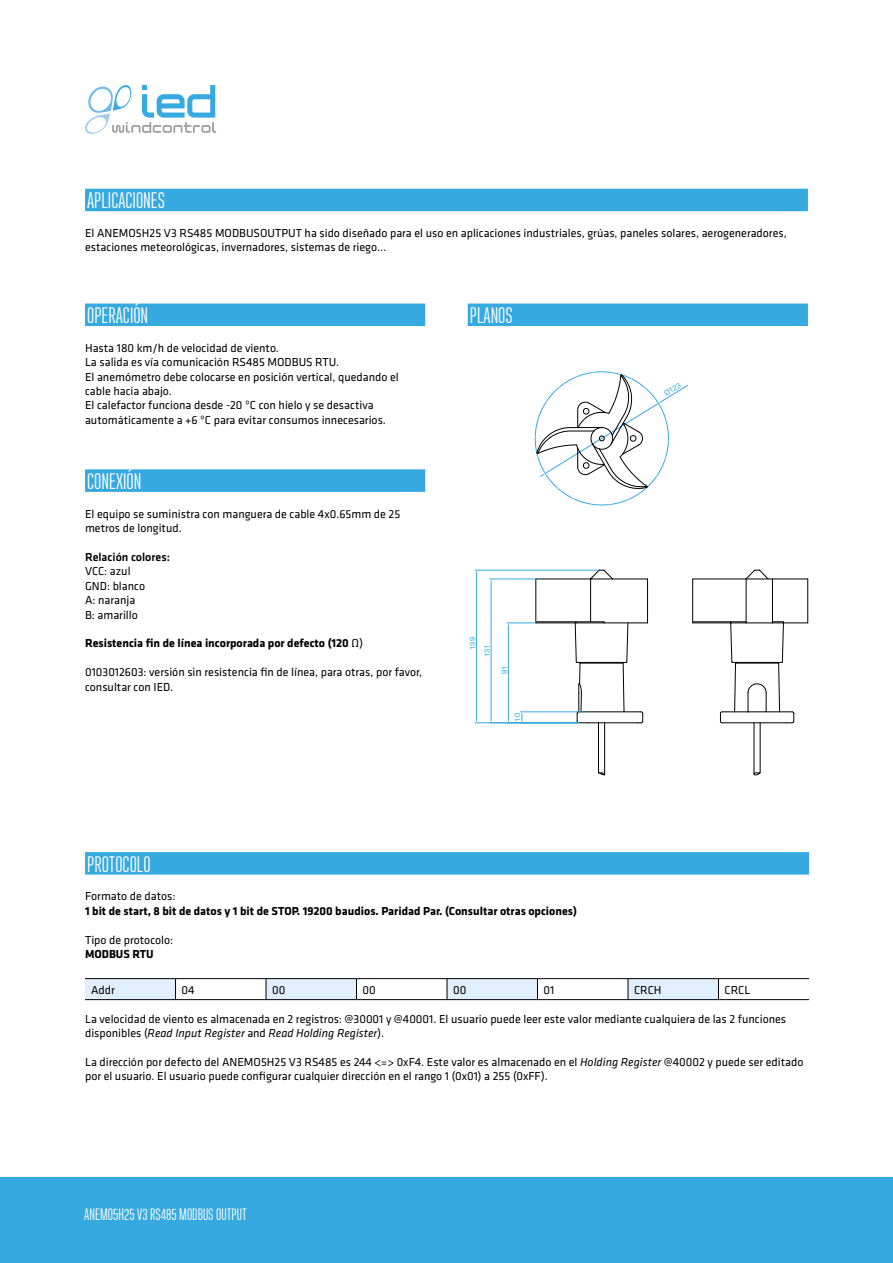
<style>
.page{position:relative;width:893px;height:1263px;background:#fff}
.page>*{position:absolute;margin:0;border:0;box-sizing:border-box;transform-origin:0 0}
.t1{font:22.5px "Ristretto Pro";color:#fff}
.t2{font:16.5px "Ristretto Pro";color:#fff}
.t3{font:12px/14.4px "Klavika";color:#000}
.t4{font:700 12px "Klavika";color:#000}
.t5{font:500 12px "Klavika";color:#000}
.t6{font:7.5px/14.7px "Helvetica Neue LT Std";color:#36a9e1}
.s1{font-weight:400}
.s2{font-style:italic}
</style>
<div class="page">
<div style="left:85px;top:189px;width:723px;height:22px;background:#36a9e1"></div>
<div style="left:0;top:1178px;width:893px;height:85px;background:#36a9e1"></div>
<svg style="left:85px;top:85px;width:131px;height:49px"></svg>
<div style="left:85px;top:303px;width:340px;height:23px;background:#36a9e1"></div>
<div style="left:85px;top:469px;width:340px;height:23px;background:#36a9e1"></div>
<div style="left:85px;top:852px;width:724px;height:22px;background:#36a9e1"></div>
<hr style="left:85px;top:978px;width:91px;height:1px;background:#000">
<hr style="left:176px;top:978px;width:90px;height:1px;background:#000">
<hr style="left:266px;top:978px;width:91px;height:1px;background:#000">
<hr style="left:357px;top:978px;width:90px;height:1px;background:#000">
<hr style="left:537px;top:978px;width:91px;height:1px;background:#000">
<hr style="left:718px;top:978px;width:91px;height:1px;background:#000">
<hr style="left:718px;top:999px;width:91px;height:1px;background:#000">
<hr style="left:447px;top:978px;width:90px;height:1px;background:#000">
<hr style="left:628px;top:978px;width:90px;height:1px;background:#000">
<svg style="left:85px;top:979px;width:634px;height:21px"></svg>
<hr style="left:628px;top:999px;width:90px;height:1px;background:#000">
<div style="left:468px;top:303px;width:340px;height:23px;background:#36a9e1"></div>
<svg style="left:598px;top:772px;width:6px;height:3px"></svg>
<hr style="left:598px;top:723px;width:1px;height:50px;background:#000">
<hr style="left:604px;top:723px;width:1px;height:52px;background:#000">
<svg style="left:692px;top:570px;width:116px;height:153px"></svg>
<svg style="left:753px;top:772px;width:7px;height:3px"></svg>
<hr style="left:754px;top:723px;width:1px;height:51px;background:#000">
<hr style="left:760px;top:723px;width:1px;height:50px;background:#000">
<hr style="left:475px;top:570px;width:124px;height:1px;background:#36a9e1">
<hr style="left:475px;top:722px;width:103px;height:1px;background:#36a9e1">
<hr style="left:476px;top:573px;width:1px;height:147px;background:#36a9e1">
<hr style="left:490px;top:579px;width:46px;height:1px;background:#36a9e1">
<hr style="left:491px;top:582px;width:1px;height:138px;background:#36a9e1">
<svg style="left:507px;top:570px;width:141px;height:153px"></svg>
<svg style="left:535px;top:371px;width:153px;height:134px"></svg>
<h1 class="t1" style="left:87px;top:188px;width:79px">APLICACIONES</h1>
<p class="t3" style="left:85px;top:226px;width:703px">El ANEMO5H25 V3 RS485 MODBUSOUTPUT ha sido diseñado para el uso en aplicaciones industriales, grúas, paneles solares, aerogeneradores, estaciones meteorológicas, invernadores, sistemas de riego…</p>
<h1 class="t1" style="left:87px;top:302px;width:63px">OPERACIÓN</h1>
<p class="t3" style="left:85px;top:341px;width:315px">Hasta 180 km/h de velocidad de viento.<br>La salida es vía comunicación RS485 MODBUS RTU.<br>El anemómetro debe colocarse en posición vertical, quedando el cable hacia abajo.<br>El calefactor funciona desde -20 ºC con hielo y se desactiva automáticamente a +6 ºC para evitar consumos innecesarios.</p>
<h1 class="t1" style="left:87px;top:468px;width:56px">CONEXIÓN</h1>
<p class="t3" style="left:85px;top:507px;width:317px">El equipo se suministra con manguera de cable 4x0.65mm de 25 metros de longitud.</p>
<p class="t5" style="left:85px;top:550px;width:86px">Relación colores:</p>
<p class="t3" style="left:85px;top:564px;width:62px">VCC: azul<br>GND: blanco<br>A: naranja<br>B: amarillo</p>
<p class="t4" style="left:85px;top:637px;width:280px">Resistencia fin de línea incorporada por defecto (120 <span class="s1">Ω)</span></p>
<p class="t3" style="left:85px;top:665px;width:339px">0103012603: versión sin resistencia fin de línea, para otras, por favor, consultar con IED.</p>
<h1 class="t1" style="left:470px;top:302px;width:44px">PLANOS</h1>
<p class="t6" style="left:465px;top:657px;width:21px;text-indent:7px;rotate:-90deg">139<br>131</p>
<p class="t6" style="left:497px;top:674px;width:10px;rotate:-90deg">91</p>
<p class="t6" style="left:510px;top:721px;width:10px;rotate:-90deg">10</p>
<p class="t6" style="left:661px;top:387px;width:20px;rotate:-31deg">Ø123</p>
<h1 class="t1" style="left:87px;top:851px;width:65px">PROTOCOLO</h1>
<p class="t3" style="left:85px;top:889px;width:92px">Formato de datos:</p>
<p class="t4" style="left:85px;top:904px;width:493px">1 bit de start, 8 bit de datos y 1 bit de STOP. 19200 baudios. Paridad Par. (Consultar otras opciones)</p>
<p class="t3" style="left:85px;top:933px;width:90px">Tipo de protocolo:</p>
<p class="t4" style="left:85px;top:947px;width:70px">MODBUS RTU</p>
<p class="t3" style="left:91px;top:983px;width:25px">Addr</p>
<p class="t3" style="left:182px;top:983px;width:15px">04</p>
<p class="t3" style="left:272px;top:983px;width:15px">00</p>
<p class="t3" style="left:363px;top:983px;width:15px">00</p>
<p class="t3" style="left:453px;top:983px;width:15px">00</p>
<p class="t3" style="left:543px;top:983px;width:12px">01</p>
<p class="t3" style="left:634px;top:983px;width:29px">CRCH</p>
<p class="t3" style="left:724px;top:983px;width:27px">CRCL</p>
<p class="t3" style="left:85px;top:1012px;width:703px">La velocidad de viento es almacenada en 2 registros: @30001 y @40001. El usuario puede leer este valor mediante cualquiera de las 2 funciones disponibles (<span class="s2">Read Input Register</span> and <span class="s2">Read Holding Register</span>).</p>
<p class="t3" style="left:85px;top:1055px;width:720px">La dirección por defecto del ANEMO5H25 V3 RS485 es 244 &lt;=&gt; 0xF4. Este valor es almacenado en el <span class="s2">Holding Register</span> @40002 y puede ser editado por el usuario. El usuario puede configurar cualquier dirección en el rango 1 (0x01) a 255 (0xFF).</p>
<h2 class="t2" style="left:84px;top:1205px;width:164px">ANEMO5H25 V3 RS485 MODBUS OUTPUT</h2>
</div>
